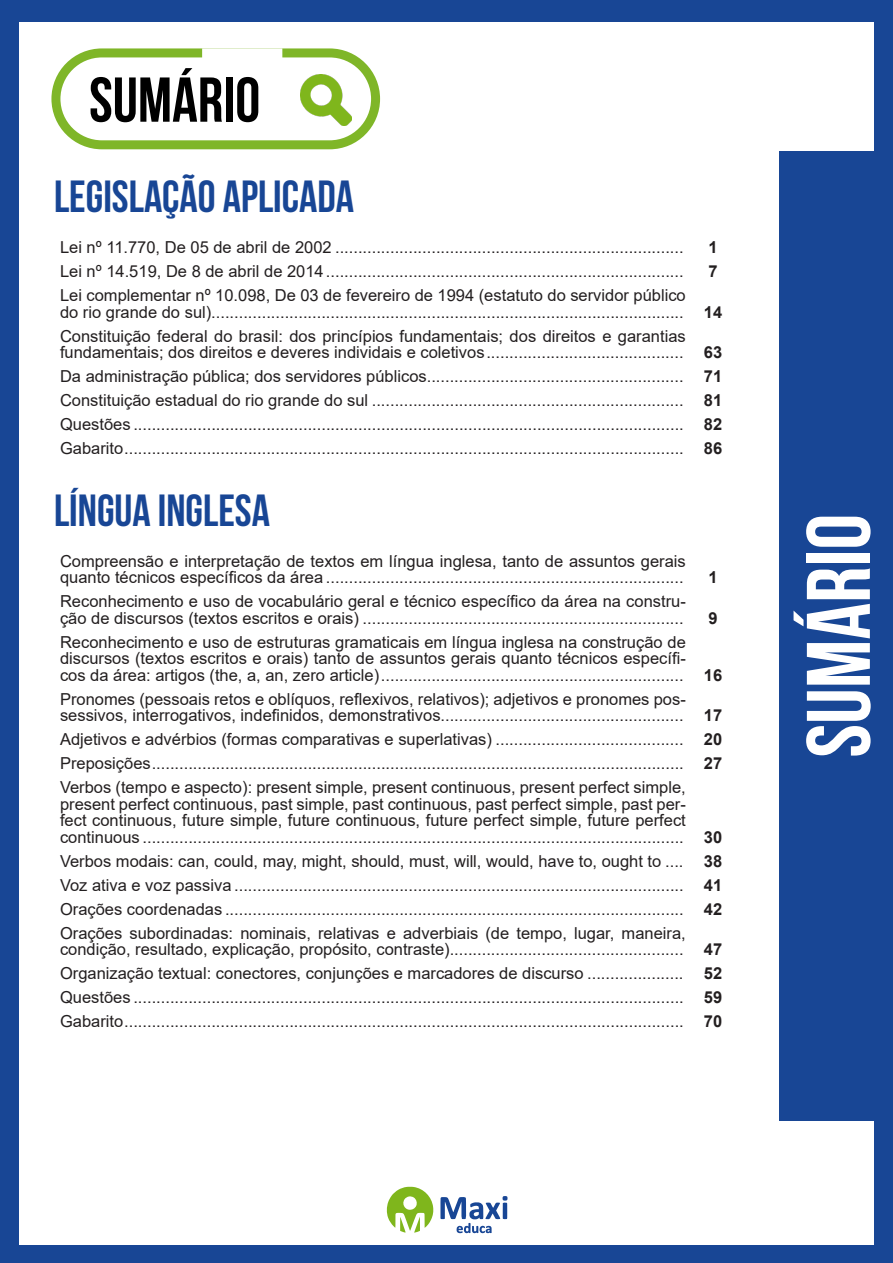
<style>
.page{position:relative;width:893px;height:1263px;background:#184695}
.page>*{position:absolute;margin:0;border:0;box-sizing:border-box;transform-origin:0 0}
.t1{font:700 90px "Bebas Neue";color:#fff}
.t2{font:700 63.15px "Bebas Neue";color:#000}
.t3{font:700 45px "Bebas Neue";color:#184695}
.ALTERNATIVAS{font:16.5px/16.5px "Arial";color:#231f20}
.INDICE{font:700 16.5px "Arial";color:#231f20}
</style>
<div class="page">
<div style="left:19px;top:22px;width:855px;height:1222px;background:#fff"></div>
<div style="left:779px;top:151px;width:114px;height:969px;background:#184695"></div>
<div style="left:51px;top:48px;width:329px;height:101px;border:9px solid #7fb628;border-radius:46px"></div>
<div style="left:202px;top:48px;width:80px;height:12px;background:#fff;border:3px solid #fff"></div>
<img style="left:300px;top:74px;width:51px;height:51px">
<svg style="left:386px;top:1187px;width:48px;height:46px"></svg>
<svg style="left:440px;top:1196px;width:67px;height:37px"></svg>
<h2 class="t2" style="left:89px;top:65px;width:173px">SUMÁRIO</h2>
<p class="t3" style="left:54px;top:172px;width:302px">LEGISLAÇÃO APLICADA</p>
<p class="ALTERNATIVAS" style="left:60px;top:239px;width:625px">Lei nº 11.770, De 05 de abril de 2002 ............................................................................</p>
<p class="INDICE" style="left:708px;top:236px;width:11px">1</p>
<p class="ALTERNATIVAS" style="left:60px;top:263px;width:625px">Lei nº 14.519, De 8 de abril de 2014..............................................................................</p>
<p class="INDICE" style="left:708px;top:260px;width:11px">7</p>
<p class="ALTERNATIVAS" style="left:60px;top:287px;width:627px">Lei complementar nº 10.098, De 03 de fevereiro de 1994 (estatuto do servidor público do rio grande do sul).......................................................................................................</p>
<p class="INDICE" style="left:704px;top:300px;width:20px">14</p>
<p class="ALTERNATIVAS" style="left:60px;top:328px;width:627px">Constituição federal do brasil: dos princípios fundamentais; dos direitos e garantias fundamentais; dos direitos e deveres individais e coletivos...........................................</p>
<p class="INDICE" style="left:704px;top:341px;width:20px">63</p>
<p class="ALTERNATIVAS" style="left:60px;top:368px;width:625px">Da administração pública; dos servidores públicos........................................................</p>
<p class="INDICE" style="left:704px;top:365px;width:20px">71</p>
<p class="ALTERNATIVAS" style="left:60px;top:392px;width:625px">Constituição estadual do rio grande do sul ....................................................................</p>
<p class="INDICE" style="left:704px;top:389px;width:20px">81</p>
<p class="ALTERNATIVAS" style="left:60px;top:416px;width:625px">Questões ........................................................................................................................</p>
<p class="INDICE" style="left:704px;top:413px;width:20px">82</p>
<p class="ALTERNATIVAS" style="left:60px;top:440px;width:625px">Gabarito..........................................................................................................................</p>
<p class="INDICE" style="left:704px;top:437px;width:20px">86</p>
<p class="t3" style="left:54px;top:485px;width:218px">LÍNGUA INGLESA</p>
<p class="ALTERNATIVAS" style="left:60px;top:552px;width:627px">Compreensão e interpretação de textos em língua inglesa, tanto de assuntos gerais quanto técnicos específicos da área ..............................................................................</p>
<p class="INDICE" style="left:708px;top:566px;width:11px">1</p>
<p class="ALTERNATIVAS" style="left:60px;top:593px;width:627px">Reconhecimento e uso de vocabulário geral e técnico específico da área na constru&shy;ção de discursos (textos escritos e orais) ......................................................................</p>
<p class="ALTERNATIVAS" style="left:60px;top:633px;width:627px;text-align:justify">Reconhecimento e uso de estruturas gramaticais em língua inglesa na construção de discursos (textos escritos e orais) tanto de assuntos gerais quanto técnicos específi&shy;cos da área: artigos (the, a, an, zero article)..................................................................</p>
<p class="ALTERNATIVAS" style="left:60px;top:690px;width:627px">Pronomes (pessoais retos e oblíquos, reflexivos, relativos); adjetivos e pronomes pos&shy;sessivos, interrogativos, indefinidos, demonstrativos.....................................................</p>
<p class="INDICE" style="left:708px;top:606px;width:11px">9</p>
<p class="INDICE" style="left:704px;top:663px;width:20px">16</p>
<p class="INDICE" style="left:704px;top:704px;width:20px">17</p>
<p class="ALTERNATIVAS" style="left:60px;top:731px;width:625px">Adjetivos e advérbios (formas comparativas e superlativas) .........................................</p>
<p class="INDICE" style="left:704px;top:728px;width:20px">20</p>
<p class="ALTERNATIVAS" style="left:60px;top:755px;width:625px">Preposições....................................................................................................................</p>
<p class="INDICE" style="left:704px;top:752px;width:20px">27</p>
<p class="ALTERNATIVAS" style="left:60px;top:779px;width:627px;text-align:justify">Verbos (tempo e aspecto): present simple, present continuous, present perfect simple, present perfect continuous, past simple, past continuous, past perfect simple, past per&shy;fect continuous, future simple, future continuous, future perfect simple, future perfect continuous ......................................................................................................................</p>
<p class="INDICE" style="left:704px;top:825px;width:20px">30</p>
<p class="ALTERNATIVAS" style="left:60px;top:852px;width:625px">Verbos modais: can, could, may, might, should, must, will, would, have to, ought to ....</p>
<p class="INDICE" style="left:704px;top:849px;width:20px">38</p>
<p class="ALTERNATIVAS" style="left:60px;top:876px;width:625px">Voz ativa e voz passiva ..................................................................................................</p>
<p class="INDICE" style="left:704px;top:873px;width:20px">41</p>
<p class="ALTERNATIVAS" style="left:60px;top:900px;width:625px">Orações coordenadas ....................................................................................................</p>
<p class="INDICE" style="left:704px;top:897px;width:20px">42</p>
<p class="ALTERNATIVAS" style="left:60px;top:924px;width:627px">Orações subordinadas: nominais, relativas e adverbiais (de tempo, lugar, maneira, condição, resultado, explicação, propósito, contraste)...................................................</p>
<p class="INDICE" style="left:704px;top:938px;width:20px">47</p>
<p class="ALTERNATIVAS" style="left:60px;top:965px;width:625px">Organização textual: conectores, conjunções e marcadores de discurso .....................</p>
<p class="INDICE" style="left:704px;top:962px;width:20px">52</p>
<p class="ALTERNATIVAS" style="left:60px;top:989px;width:625px">Questões ........................................................................................................................</p>
<p class="INDICE" style="left:704px;top:986px;width:20px">59</p>
<p class="ALTERNATIVAS" style="left:60px;top:1013px;width:625px">Gabarito..........................................................................................................................</p>
<p class="INDICE" style="left:704px;top:1010px;width:20px">70</p>
<h1 class="t1" style="left:789px;top:758px;width:245px;rotate:-90deg">SUMÁRIO</h1>
</div>
